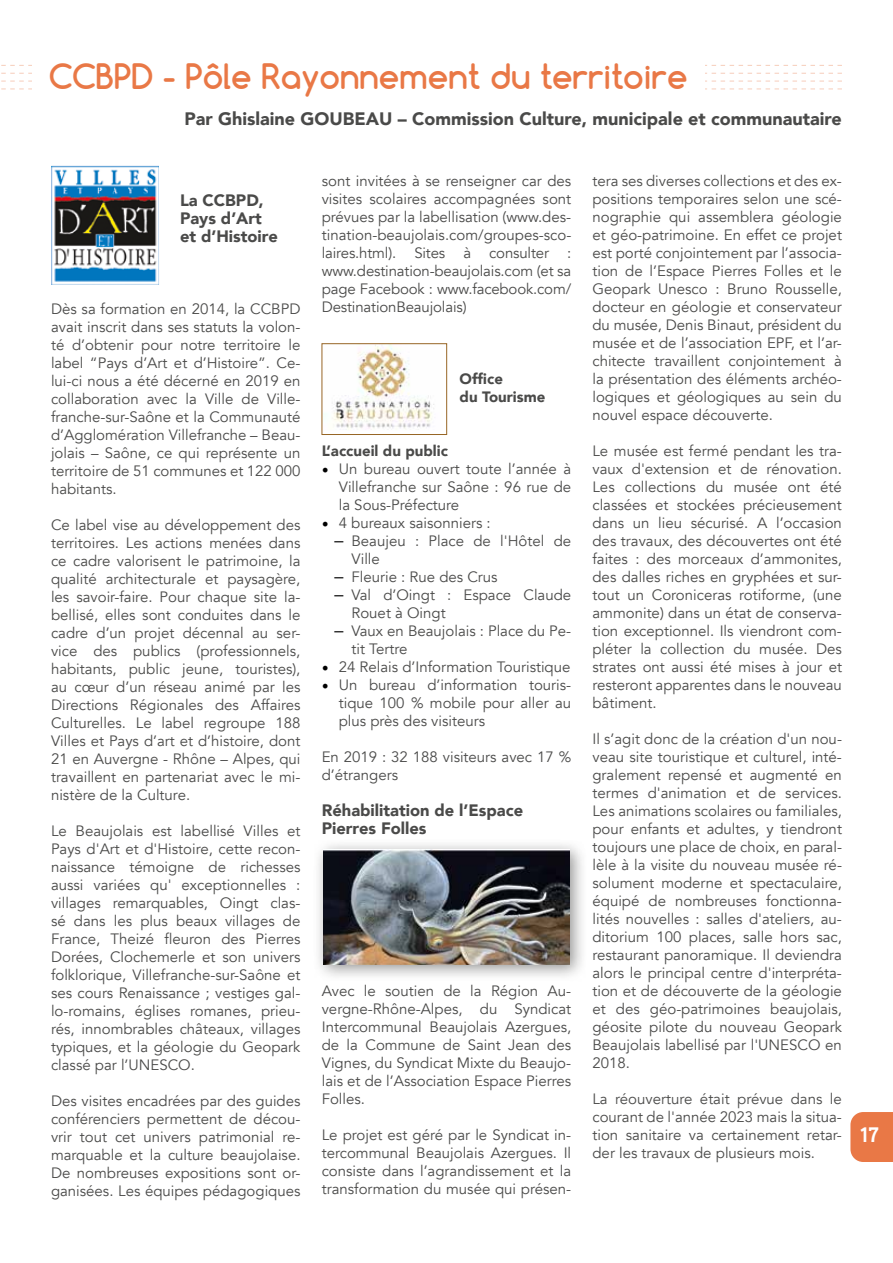
<style>
.page{position:relative;width:893px;height:1263px;background:#fff}
.page>*{position:absolute;margin:0;border:0;box-sizing:border-box;transform-origin:0 0}
.t1{font:700 33px "Comfortaa";color:#e97846}
.t2{font:700 21px "Aaux Next";color:#fff}
.t3{font:900 18px "Avenir";color:#4a4a49}
.t4{font:900 16.5px/18px "Avenir";color:#4a4a49}
.t5{font:15px/18px "Avenir";color:#4a4a49;text-align:justify}
.t6{font:900 15px/18px "Avenir";color:#4a4a49}
.s1{font-family:"Minion Pro";font-size:18px;color:#000}
.s2{font-size:18px;color:#000}
</style>
<div class="page">
<div style="left:850px;top:1112px;width:43px;height:50px;background:#e97846"></div>
<img style="left:51px;top:166px;width:108px;height:119px">
<img style="left:324px;top:345px;width:110px;height:85px">
<div style="left:322px;top:343px;width:125px;height:92px;border:1px solid #976525"></div>
<div style="left:312px;top:838px;width:275px;height:143px;background:#727271;opacity:.75"></div>
<img style="left:324px;top:850px;width:246px;height:114px">
<h1 class="t1" style="left:49px;top:55px;width:640px">CCBPD - Pôle Rayonnement du territoire</h1>
<p class="t3" style="left:185px;top:103px;width:659px">Par Ghislaine GOUBEAU – Commission Culture, municipale et communautaire</p>
<p class="t4" style="left:180px;top:191px;width:99px">La CCBPD,<br>Pays d’Art et d’Histoire</p>
<p class="t5" style="left:51px;top:300px;width:251px">Dès sa formation en 2014, la CCBPD avait inscrit dans ses statuts la volon&shy;té d’obtenir pour notre territoire le label “Pays d’Art et d’Histoire”. Ce&shy;lui-ci nous a été décerné en 2019 en collaboration avec la Ville de Ville&shy;franche-sur-Saône et la Communauté d’Agglomération Villefranche – Beau&shy;jolais – Saône, ce qui représente un territoire de 51 communes et 122 000 habitants.</p>
<p class="t5" style="left:51px;top:516px;width:251px">Ce label vise au développement des territoires. Les actions menées dans ce cadre valorisent le patrimoine, la qualité architecturale et paysagère, les savoir-faire. Pour chaque site la&shy;bellisé, elles sont conduites dans le cadre d’un projet décennal au ser&shy;vice des publics (professionnels, habitants, public jeune, touristes), au cœur d’un réseau animé par les Directions Régionales des Affaires Culturelles. Le label regroupe 188<br>Villes et Pays d’art et d’histoire, dont 21 en Auvergne - Rhône – Alpes, qui travaillent en partenariat avec le mi&shy;nistère de la Culture.</p>
<p class="t5" style="left:51px;top:822px;width:251px">Le Beaujolais est labellisé Villes et Pays d'Art et d'Histoire, cette recon&shy;naissance témoigne de richesses aussi variées qu' exceptionnelles : villages remarquables, Oingt clas&shy;sé dans les plus beaux villages de France, Theizé fleuron des Pierres Dorées, Clochemerle et son univers folklorique, Villefranche-sur-Saône et ses cours Renaissance ; vestiges gal&shy;lo-romains, églises romanes, prieu&shy;rés, innombrables châteaux, villages typiques, et la géologie du Geopark classé par l’UNESCO.</p>
<p class="t5" style="left:51px;top:1092px;width:251px">Des visites encadrées par des guides conférenciers permettent de décou&shy;vrir tout cet univers patrimonial re&shy;marquable et la culture beaujolaise.<br>De nombreuses expositions sont or&shy;ganisées. Les équipes pédagogiques</p>
<p class="t5" style="left:322px;top:172px;width:251px">sont invitées à se renseigner car des visites scolaires accompagnées sont prévues par la labellisation (www.des&shy;tination-beaujolais.com/groupes-sco&shy;laires.html). Sites à consulter : www.destination-beaujolais.com (et sa page Facebook : www.facebook.com/ DestinationBeaujolais)</p>
<p class="t6" style="left:460px;top:370px;width:87px">Office<br>du Tourisme</p>
<p class="t6" style="left:322px;top:442px;width:128px">L’accueil du public</p>
<p class="t5" style="left:339px;top:460px;width:234px;text-indent:-17px"><span class="s1">•</span> Un bureau ouvert toute l’année à Villefranche sur Saône : 96 rue de la Sous-Préfecture</p>
<p class="t5" style="left:322px;top:514px;width:170px"><span class="s1">•</span> 4 bureaux saisonniers :</p>
<p class="t5" style="left:351px;top:532px;width:221px;text-indent:-17px"><span class="s2">–</span> Beaujeu : Place de l'Hôtel de<br>Ville</p>
<p class="t5" style="left:334px;top:568px;width:165px"><span class="s2">–</span> Fleurie : Rue des Crus</p>
<p class="t5" style="left:351px;top:586px;width:221px;text-indent:-17px"><span class="s2">–</span> Val d’Oingt : Espace Claude<br>Rouet à Oingt</p>
<p class="t5" style="left:351px;top:622px;width:221px;text-indent:-17px"><span class="s2">–</span> Vaux en Beaujolais : Place du Pe&shy;tit Tertre</p>
<p class="t5" style="left:322px;top:658px;width:250px"><span class="s1">•</span> 24 Relais d’Information Touristique</p>
<p class="t5" style="left:339px;top:676px;width:234px;text-indent:-17px"><span class="s1">•</span> Un bureau d’information touris&shy;tique 100 % mobile pour aller au plus près des visiteurs</p>
<p class="t5" style="left:322px;top:748px;width:251px">En 2019 : 32 188 visiteurs avec 17 % d’étrangers</p>
<p class="t4" style="left:322px;top:801px;width:203px">Réhabilitation de l’Espace<br>Pierres Folles</p>
<p class="t5" style="left:322px;top:982px;width:251px">Avec le soutien de la Région Au&shy;vergne-Rhône-Alpes, du Syndicat Intercommunal Beaujolais Azergues, de la Commune de Saint Jean des Vignes, du Syndicat Mixte du Beaujo&shy;lais et de l’Association Espace Pierres Folles.</p>
<p class="t5" style="left:322px;top:1126px;width:251px">Le projet est géré par le Syndicat in&shy;tercommunal Beaujolais Azergues. Il consiste dans l’agrandissement et la transformation du musée qui présen-</p>
<p class="t5" style="left:592px;top:172px;width:251px">tera ses diverses collections et des ex&shy;positions temporaires selon une scé&shy;nographie qui assemblera géologie et géo-patrimoine. En effet ce projet est porté conjointement par l’associa&shy;tion de l’Espace Pierres Folles et le Geopark Unesco : Bruno Rousselle, docteur en géologie et conservateur du musée, Denis Binaut, président du musée et de l’association EPF, et l’ar&shy;chitecte travaillent conjointement à la présentation des éléments archéo&shy;logiques et géologiques au sein du nouvel espace découverte.</p>
<p class="t5" style="left:592px;top:442px;width:251px">Le musée est fermé pendant les tra&shy;vaux d'extension et de rénovation.<br>Les collections du musée ont été classées et stockées précieusement dans un lieu sécurisé. A l’occasion des travaux, des découvertes ont été faites : des morceaux d’ammonites, des dalles riches en gryphées et sur&shy;tout un Coroniceras rotiforme, (une ammonite) dans un état de conserva&shy;tion exceptionnel. Ils viendront com&shy;pléter la collection du musée. Des strates ont aussi été mises à jour et resteront apparentes dans le nouveau bâtiment.</p>
<p class="t5" style="left:592px;top:730px;width:251px">Il s’agit donc de la création d'un nou&shy;veau site touristique et culturel, inté&shy;gralement repensé et augmenté en termes d'animation et de services.<br>Les animations scolaires ou familiales, pour enfants et adultes, y tiendront toujours une place de choix, en paral&shy;lèle à la visite du nouveau musée ré&shy;solument moderne et spectaculaire, équipé de nombreuses fonctionna&shy;lités nouvelles : salles d'ateliers, au&shy;ditorium 100 places, salle hors sac, restaurant panoramique. Il deviendra alors le principal centre d'interpréta&shy;tion et de découverte de la géologie et des géo-patrimoines beaujolais, géosite pilote du nouveau Geopark Beaujolais labellisé par l'UNESCO en 2018.</p>
<p class="t5" style="left:592px;top:1090px;width:251px">La réouverture était prévue dans le courant de l'année 2023 mais la situa&shy;tion sanitaire va certainement retar&shy;der les travaux de plusieurs mois.</p>
<h2 class="t2" style="left:860px;top:1119px;width:21px">17</h2>
</div>
